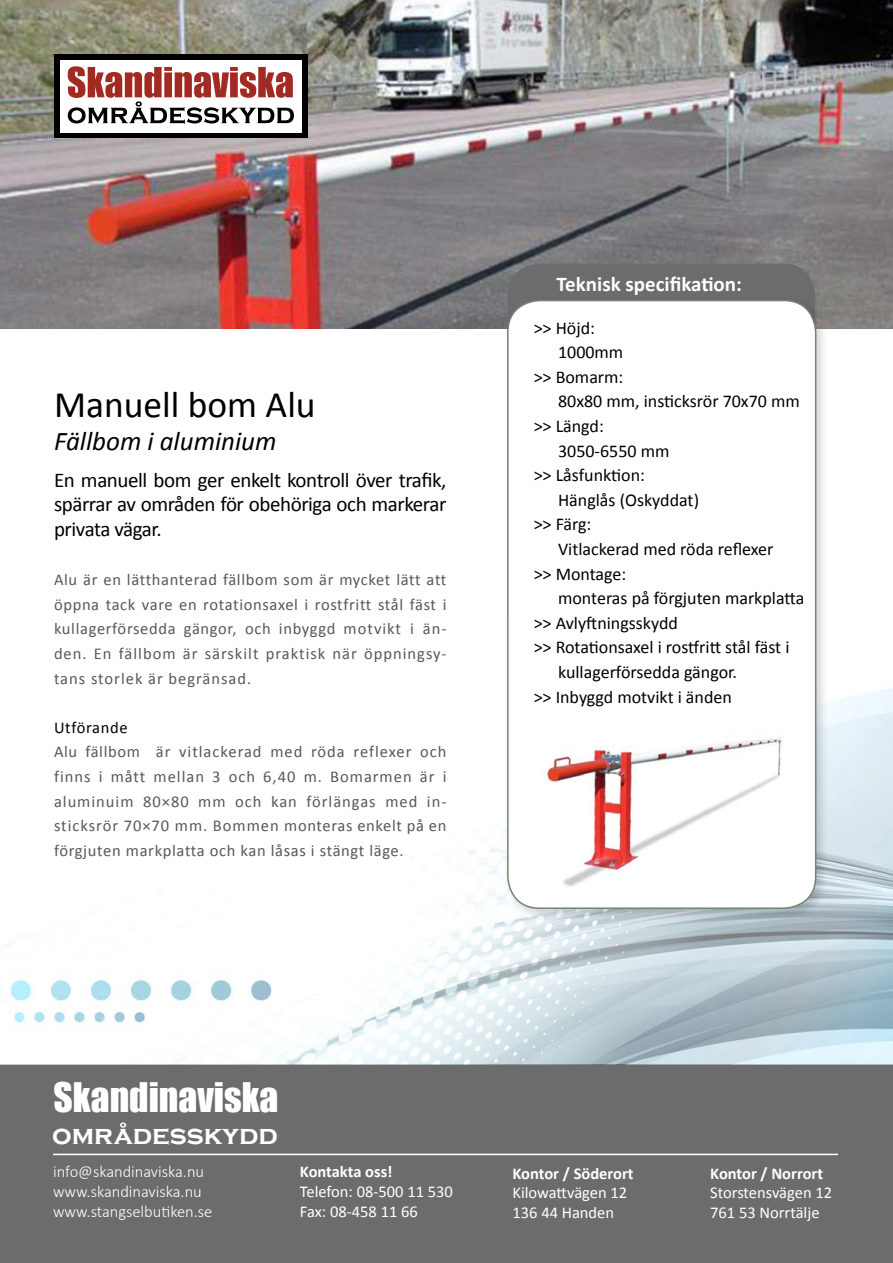
<style>
.page{position:relative;width:893px;height:1263px;background:#fff}
.page>*{position:absolute;margin:0;border:0;box-sizing:border-box;transform-origin:0 0}
.t1{font:37.5px "Calibri";color:#000}
.t2{font:37.5px "Impact";color:#fff}
.t3{font:700 27.45px "Copperplate Gothic";color:#fff}
.t4{font:italic 27px "Calibri";color:#000}
.t5{font:21px/24.6px "Calibri";letter-spacing:-.02em;color:#000;text-align:justify}
.t6{font:700 21px "Calibri";color:#fff}
.t7{font:18px "Calibri";color:#000}
.t8{font:16.5px/24.6px "Calibri";letter-spacing:.04em;color:#58585a;text-align:justify}
.t9{font:16.5px/19.8px "Calibri";color:#fff}
.t10{font:300 16.5px/19.8px "Calibri";color:#fff}
.t11{font:700 16.5px "Calibri";color:#fff}
.t12{font:16.5px "Calibri";letter-spacing:.04em;color:#000}
</style>
<div class="page">
<div style="left:0;top:1064px;width:893px;height:199px;background:#6c6c6c"></div>
<img style="left:9px;top:688px;width:884px;height:376px">
<img style="left:0;top:0;width:893px;height:328px">
<div style="left:507px;top:264px;width:308px;height:381px;background:#6d6c6c;border-radius:32px"></div>
<div style="left:503px;top:295px;width:326px;height:627px;background:#000;opacity:.17"></div>
<div style="left:508px;top:301px;width:308px;height:607px;background:#fff;border-radius:32px"></div>
<div style="left:507px;top:300px;width:309px;height:609px;border:2px solid #73856f;border-radius:32px"></div>
<div style="left:54px;top:54px;width:253px;height:84px;background:#000"></div>
<div style="left:60px;top:60px;width:242px;height:72px;background:#fff"></div>
<svg style="left:68px;top:66px;width:226px;height:58px"></svg>
<hr style="left:53px;top:1154px;width:785px;height:1px;background:#fff">
<img style="left:542px;top:738px;width:240px;height:149px">
<h1 class="t1" style="left:54px;top:381px;width:263px">Manuell bom Alu</h1>
<h3 class="t4" style="left:54px;top:422px;width:224px">Fällbom i aluminium</h3>
<p class="t5" style="left:54px;top:467px;width:394px">En manuell bom ger enkelt kontroll över trafik, spärrar av områden för obehöriga och markerar privata vägar.</p>
<p class="t8" style="left:54px;top:567px;width:394px">Alu är en lätthanterad fällbom som är mycket lätt att öppna tack vare en rotationsaxel i rostfritt stål fäst i kullagerförsedda gängor, och inbyggd motvikt i än&shy;den. En fällbom är särskilt praktisk när öppningsy&shy;tans storlek är begränsad.</p>
<p class="t12" style="left:54px;top:717px;width:75px">Utförande</p>
<p class="t8" style="left:54px;top:740px;width:394px">Alu fällbom är vitlackerad med röda reflexer och finns i mått mellan 3 och 6,40 m. Bomarmen är i aluminuim 80×80 mm och kan förlängas med in&shy;sticksrör 70×70 mm. Bommen monteras enkelt på en förgjuten markplatta och kan låsas i stängt läge.</p>
<p class="t6" style="left:557px;top:271px;width:187px">Teknisk specifikation:</p>
<p class="t7" style="left:534px;top:316px;width:63px">&gt;&gt; Höjd:</p>
<p class="t7" style="left:558px;top:341px;width:67px">1000mm</p>
<p class="t7" style="left:534px;top:365px;width:91px">&gt;&gt; Bomarm:</p>
<p class="t7" style="left:558px;top:390px;width:243px">80x80 mm, insticksrör 70x70 mm</p>
<p class="t7" style="left:534px;top:415px;width:72px">&gt;&gt; Längd:</p>
<p class="t7" style="left:558px;top:439px;width:113px">3050-6550 mm</p>
<p class="t7" style="left:534px;top:464px;width:113px">&gt;&gt; Låsfunktion:</p>
<p class="t7" style="left:558px;top:488px;width:143px">Hänglås (Oskyddat)</p>
<p class="t7" style="left:534px;top:513px;width:59px">&gt;&gt; Färg:</p>
<p class="t7" style="left:558px;top:538px;width:217px">Vitlackerad med röda reflexer</p>
<p class="t7" style="left:534px;top:562px;width:94px">&gt;&gt; Montage:</p>
<p class="t7" style="left:558px;top:587px;width:248px">monteras på förgjuten markplatta</p>
<p class="t7" style="left:534px;top:611px;width:146px">&gt;&gt; Avlyftningsskydd</p>
<p class="t7" style="left:534px;top:636px;width:257px">&gt;&gt; Rotationsaxel i rostfritt stål fäst i</p>
<p class="t7" style="left:558px;top:661px;width:181px">kullagerförsedda gängor.</p>
<p class="t7" style="left:534px;top:685px;width:200px">&gt;&gt; Inbyggd motvikt i änden</p>
<h1 class="t2" style="left:54px;top:1068px;width:226px">Skandinaviska</h1>
<h2 class="t3" style="left:52px;top:1120px;width:227px">områdesskydd</h2>
<p class="t10" style="left:53px;top:1162px;width:161px">info@skandinaviska.nu www.skandinaviska.nu www.stangselbutiken.se</p>
<p class="t11" style="left:512px;top:1162px;width:123px">Kontor / Söderort</p>
<p class="t11" style="left:300px;top:1161px;width:94px">Kontakta oss!</p>
<p class="t9" style="left:300px;top:1182px;width:154px">Telefon: 08-500 11 530<br>Fax: 08-458 11 66</p>
<p class="t9" style="left:512px;top:1183px;width:116px">Kilowattvägen 12<br>136 44 Handen</p>
<p class="t11" style="left:710px;top:1162px;width:114px">Kontor / Norrort</p>
<p class="t9" style="left:710px;top:1183px;width:123px">Storstensvägen 12<br>761 53 Norrtälje</p>
</div>
